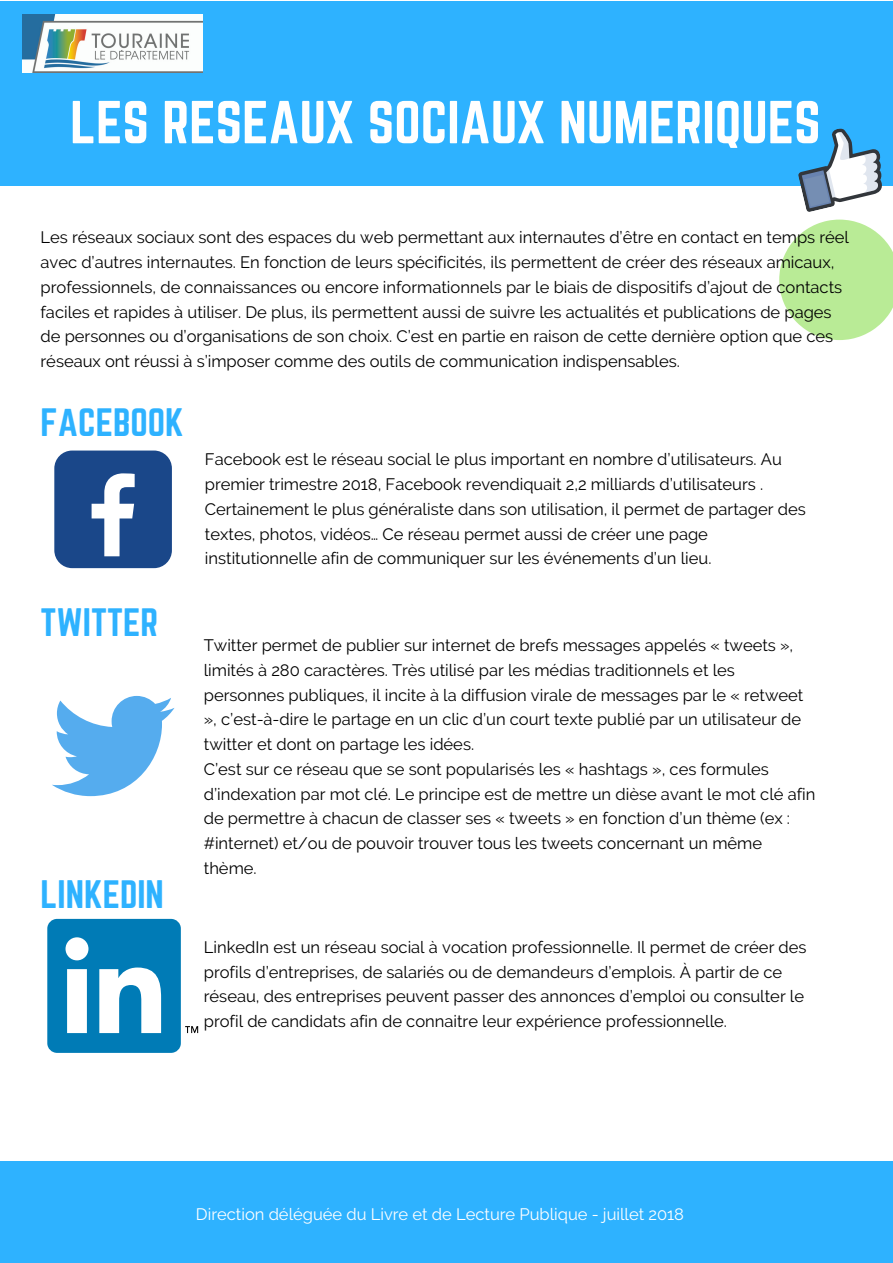
<style>
.page{position:relative;width:893px;height:1263px;background:#fff}
.page>*{position:absolute;margin:0;border:0;box-sizing:border-box;transform-origin:0 0}
.t1{font:52.95px "Norwester";color:#fff}
.t2{font:34.8px "Norwester";color:#2eb2ff}
.t3{font:16.5px/24.8px "Raleway";color:#000}
.t4{font:16.5px "Raleway";color:#fff}
</style>
<div class="page">
<div style="left:0;top:1px;width:893px;height:185px;background:#2eb2ff"></div>
<div style="left:0;top:1161px;width:893px;height:102px;background:#2eb2ff"></div>
<svg style="left:779px;top:220px;width:114px;height:120px"></svg>
<svg style="left:798px;top:128px;width:84px;height:84px"></svg>
<div style="left:54px;top:450px;width:118px;height:118px;background:#1a4789;border-radius:18px"></div>
<svg style="left:92px;top:473px;width:43px;height:83px"></svg>
<svg style="left:52px;top:696px;width:123px;height:100px"></svg>
<div style="left:47px;top:919px;width:134px;height:134px;background:#007bb6;border-radius:10px"></div>
<svg style="left:66px;top:937px;width:22px;height:96px"></svg>
<svg style="left:99px;top:967px;width:62px;height:66px"></svg>
<svg style="left:185px;top:1026px;width:13px;height:7px"></svg>
<img style="left:23px;top:15px;width:180px;height:57px">
<h1 class="t1" style="left:70px;top:97px;width:752px">LES RESEAUX SOCIAUX NUMERIQUES</h1>
<p class="t3" style="left:41px;top:225px;width:810px">Les réseaux sociaux sont des espaces du web permettant aux internautes d’être en contact en temps réel avec d’autres internautes. En fonction de leurs spécificités, ils permettent de créer des réseaux amicaux, professionnels, de connaissances ou encore informationnels par le biais de dispositifs d’ajout de contacts faciles et rapides à utiliser. De plus, ils permettent aussi de suivre les actualités et publications de pages de personnes ou d’organisations de son choix. C’est en partie en raison de cette dernière option que ces réseaux ont réussi à s’imposer comme des outils de communication indispensables.</p>
<h2 class="t2" style="left:41px;top:406px;width:145px">FACEBOOK</h2>
<h2 class="t2" style="left:41px;top:605px;width:119px">TWITTER</h2>
<h2 class="t2" style="left:41px;top:878px;width:125px">LINKEDIN</h2>
<p class="t3" style="left:205px;top:447px;width:602px">Facebook est le réseau social le plus important en nombre d’utilisateurs. Au premier trimestre 2018, Facebook revendiquait 2,2 milliards d’utilisateurs .<br>Certainement le plus généraliste dans son utilisation, il permet de partager des textes, photos, vidéos… Ce réseau permet aussi de créer une page institutionnelle afin de communiquer sur les événements d’un lieu.</p>
<p class="t3" style="left:204px;top:633px;width:613px">Twitter permet de publier sur internet de brefs messages appelés « tweets », limités à 280 caractères. Très utilisé par les médias traditionnels et les personnes publiques, il incite à la diffusion virale de messages par le « retweet », c’est-à-dire le partage en un clic d’un court texte publié par un utilisateur de twitter et dont on partage les idées.<br>C’est sur ce réseau que se sont popularisés les « hashtags », ces formules d’indexation par mot clé. Le principe est de mettre un dièse avant le mot clé afin de permettre à chacun de classer ses « tweets » en fonction d’un thème (ex : #internet) et/ou de pouvoir trouver tous les tweets concernant un même thème.</p>
<p class="t3" style="left:204px;top:934px;width:604px">LinkedIn est un réseau social à vocation professionnelle. Il permet de créer des profils d’entreprises, de salariés ou de demandeurs d’emplois. À partir de ce réseau, des entreprises peuvent passer des annonces d’emploi ou consulter le profil de candidats afin de connaitre leur expérience professionnelle.</p>
<p class="t4" style="left:196px;top:1204px;width:490px">Direction déléguée du Livre et de Lecture Publique - juillet 2018</p>
</div>
